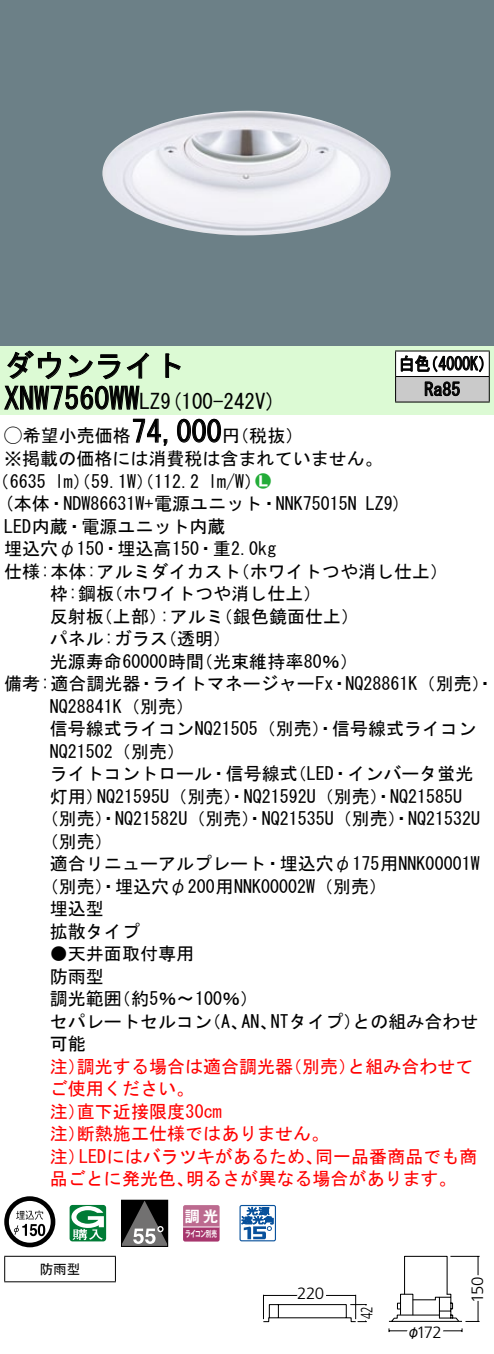
<style>
.page{position:relative;width:494px;height:1354px;background:#fff}
.page>*{position:absolute;margin:0;border:0;box-sizing:border-box;transform-origin:0 0}
.t1{font:30px "MS Gothic";color:#000}
.t2{font:21px "MS Gothic";color:#000}
.t3{font:18px/22.5px "MS Gothic";color:#000}
.t4{font:18px/22.5px "MS Gothic";color:#f00}
.t5{font:18px/25.5px "MS Gothic";color:#000;scale:.88 1}
.t6{font:18px "Ford Classification 1";color:#23ac38}
.t7{font:300 16.5px "Frutiger LT Std";letter-spacing:-.045em;color:#000}
.t8{font:300 16.5px "Frutiger LT Std";letter-spacing:-.045em;color:#000;scale:.72 1}
.t9{font:15px "Gothic MB101 Pro De Bold 90 pv RKSJ H";color:#fff}
.t10{font:13.5px "MS Gothic";color:#000}
.t11{font:13.5px "Gothic MB101 Pro Regular 90 pv RKSJ H";color:#000}
.t12{font:8.7px "Gothic MB101 Pro De Bold 90 pv RKSJ H";letter-spacing:-.05em;color:#fff;scale:.65 1}
.s1{font-size:21px}
.s2{font-family:"Ford Classification 1"}
.s3{color:#fff}
</style>
<div class="page">
<div style="left:0;top:0;width:493px;height:346px;background:#6c8087"></div>
<img style="left:102px;top:111px;width:288px;height:124px">
<div style="left:0;top:346px;width:493px;height:68px;background:#dcfad4"></div>
<svg style="left:165px;top:353px;width:16px;height:25px"></svg>
<svg style="left:4px;top:350px;width:145px;height:60px"></svg>
<svg style="left:132px;top:418px;width:36px;height:28px"></svg>
<svg style="left:177px;top:418px;width:44px;height:25px"></svg>
<svg style="left:4px;top:1196px;width:51px;height:51px"></svg>
<svg style="left:38px;top:1224px;width:7px;height:12px"></svg>
<svg style="left:69px;top:1205px;width:37px;height:36px"></svg>
<svg style="left:123px;top:1202px;width:43px;height:42px;background:#4e4d4d"></svg>
<div style="left:121px;top:1200px;width:47px;height:46px;border:1px solid #000"></div>
<svg style="left:183px;top:1205px;width:36px;height:36px"></svg>
<hr style="left:183px;top:1226px;width:36px;height:1px;background:#fff">
<svg style="left:239px;top:1205px;width:37px;height:36px"></svg>
<hr style="left:4px;top:1255px;width:112px;height:1px;background:#000">
<svg style="left:4px;top:1256px;width:1px;height:25px"></svg>
<svg style="left:115px;top:1256px;width:1px;height:25px"></svg>
<hr style="left:4px;top:1281px;width:112px;height:1px;background:#000">
<hr style="left:395px;top:350px;width:94px;height:1px;background:#000">
<hr style="left:395px;top:401px;width:94px;height:1px;background:#000">
<svg style="left:395px;top:351px;width:94px;height:50px;background:#b0b0b0"></svg>
<div style="left:403px;top:1255px;width:44px;height:39px;border:1px solid #000"></div>
<svg style="left:263px;top:1294px;width:104px;height:29px"></svg>
<hr style="left:450px;top:1255px;width:29px;height:2px;background:#000">
<hr style="left:477px;top:1256px;width:1px;height:65px;background:#000">
<div style="left:468px;top:1275px;width:17px;height:13px;border:5px solid #fff;border-radius:50%"></div>
<svg style="left:388px;top:1281px;width:97px;height:51px"></svg>
<h1 class="t1" style="left:4px;top:350px;width:182px">ダウンライト</h1>
<p class="t2" style="left:160px;top:391px;width:117px">(9 100-242 (V</p>
<h1 class="t1" style="left:4px;top:383px;width:158px">XNW7560WW<span class="s1">LZ</span></h1>
<h1 class="t1" style="left:131px;top:416px;width:91px">74,000</h1>
<p class="t3" style="left:4px;top:424px;width:379px"><span class="s2">A</span>希望小売価格<br>※掲載の価格には消費税は含まれていません。</p>
<p class="t6" style="left:255px;top:471px;width:17px">2<span class="s3">7</span></p>
<p class="t3" style="left:222px;top:424px;width:82px">（円税抜(</p>
<p class="t3" style="left:208px;top:470px;width:55px">l m (W/</p>
<p class="t3" style="left:-8px;top:470px;width:56px">（6635</p>
<p class="t3" style="left:55px;top:470px;width:145px">lm）（59.1 ）（W 112.2</p>
<p class="t5" style="left:424px;top:351px;width:42px;text-indent:-26px">白色<br>Ra85</p>
<p class="t5" style="left:422px;top:351px;width:83px">（4000 (K</p>
<p class="t3" style="left:4px;top:492px;width:354px">(本体・NDW86631 +W 電源ユニット・NNK75015N</p>
<p class="t3" style="left:4px;top:515px;width:223px">LED内蔵・電源ユニット内蔵</p>
<p class="t3" style="left:4px;top:537px;width:273px">埋込穴φ150・埋込高150・重2.0kg</p>
<p class="t3" style="left:231px;top:560px;width:218px">（ホワイトつや消し仕上(</p>
<p class="t3" style="left:365px;top:492px;width:38px">LZ (9</p>
<p class="t3" style="left:105px;top:560px;width:217px;text-indent:-101px">仕様:本体:アルミダイカスト<br>（ホワイトつや消し仕上(</p>
<p class="t3" style="left:50px;top:582px;width:66px">枠:鋼板</p>
<p class="t3" style="left:50px;top:605px;width:55px">反射板</p>
<p class="t3" style="left:95px;top:605px;width:73px">（上部）</p>
<p class="t3" style="left:215px;top:605px;width:145px">（銀色鏡面仕上(</p>
<p class="t3" style="left:160px;top:605px;width:65px">:アルミ</p>
<p class="t3" style="left:50px;top:627px;width:120px">パネル:ガラス</p>
<p class="t3" style="left:159px;top:627px;width:74px">（透明(</p>
<p class="t3" style="left:50px;top:650px;width:156px">光源寿命60000時間</p>
<p class="t3" style="left:195px;top:650px;width:164px">（光束維持率80％(</p>
<p class="t3" style="left:152px;top:672px;width:182px">ライトマネージャーFx</p>
<p class="t3" style="left:4px;top:672px;width:138px">備考:適合調光器</p>
<p class="t3" style="left:50px;top:695px;width:145px">NQ28841 （K 別売(</p>
<p class="t3" style="left:50px;top:717px;width:427px">信号線式ライコンNQ21505（別売）・信号線式ライコン</p>
<p class="t3" style="left:50px;top:740px;width:136px">NQ21502（別売(</p>
<p class="t3" style="left:288px;top:762px;width:186px">（LED・インバータ蛍光</p>
<p class="t3" style="left:345px;top:672px;width:150px">NQ28861 （K 別売・(</p>
<p class="t3" style="left:137px;top:672px;width:20px">・</p>
<p class="t3" style="left:330px;top:672px;width:19px">・</p>
<p class="t3" style="left:97px;top:762px;width:366px;text-indent:-47px">ライトコントロール・信号線式<br>NQ21595 （U 別売）・NQ21592 （U 別売）・NQ21585U</p>
<p class="t3" style="left:50px;top:785px;width:55px">灯用）</p>
<p class="t3" style="left:41px;top:807px;width:440px">（別売）・NQ21582 （U 別売）・NQ21535 （U 別売）・NQ21532U</p>
<p class="t3" style="left:41px;top:830px;width:74px">（別売(</p>
<p class="t3" style="left:50px;top:852px;width:431px">適合リニューアルプレート・埋込穴φ175用NNK00001W</p>
<p class="t3" style="left:41px;top:875px;width:347px">（別売）・埋込穴φ200用NNK00002 （W 別売(</p>
<p class="t3" style="left:50px;top:897px;width:56px">埋込型</p>
<p class="t3" style="left:50px;top:920px;width:91px">拡散タイプ</p>
<p class="t3" style="left:50px;top:942px;width:146px">●天井面取付専用防雨型</p>
<p class="t3" style="left:113px;top:987px;width:147px">（約5％〜100％(</p>
<p class="t3" style="left:50px;top:987px;width:73px">調光範囲</p>
<p class="t3" style="left:270px;top:1010px;width:92px">NTタイプ）</p>
<p class="t3" style="left:352px;top:1010px;width:127px">との組み合わせ</p>
<p class="t3" style="left:50px;top:1010px;width:163px">セパレートセルコン可能</p>
<p class="t3" style="left:203px;top:1010px;width:46px">（、A</p>
<p class="t3" style="left:241px;top:1010px;width:37px">AN、</p>
<p class="t4" style="left:77px;top:1055px;width:217px">調光する場合は適合調光器</p>
<p class="t4" style="left:284px;top:1055px;width:73px">（別売）</p>
<p class="t4" style="left:347px;top:1055px;width:127px">と組み合わせて</p>
<p class="t4" style="left:50px;top:1055px;width:37px">注）</p>
<p class="t4" style="left:50px;top:1077px;width:145px">ご使用ください。</p>
<p class="t4" style="left:77px;top:1100px;width:146px">直下近接限度30cm</p>
<p class="t4" style="left:77px;top:1100px;width:253px;text-indent:-27px">注）<br>断熱施工仕様ではありません。</p>
<p class="t4" style="left:50px;top:1122px;width:37px">注）</p>
<p class="t4" style="left:79px;top:1145px;width:245px">LEDにはバラツキがあるため、</p>
<p class="t4" style="left:315px;top:1145px;width:163px">同一品番商品でも商</p>
<p class="t4" style="left:50px;top:1145px;width:37px">注）</p>
<p class="t4" style="left:50px;top:1167px;width:145px">品ごとに発光色、</p>
<p class="t4" style="left:186px;top:1167px;width:272px">明るさが異なる場合があります。</p>
<p class="t9" style="left:184px;top:1203px;width:35px">調光</p>
<p class="t10" style="left:40px;top:1262px;width:42px">防雨型</p>
<p class="t12" style="left:185px;top:1227px;width:51px">ライコン別売</p>
<p class="t7" style="left:297px;top:1284px;width:28px">220</p>
<p class="t7" style="left:467px;top:1303px;width:28px;rotate:-90deg">150</p>
<p class="t7" style="left:416px;top:1323px;width:27px">172</p>
<p class="t8" style="left:357px;top:1319px;width:19px;rotate:-90deg">42</p>
<p class="t11" style="left:406px;top:1321px;width:15px">φ</p>
</div>
